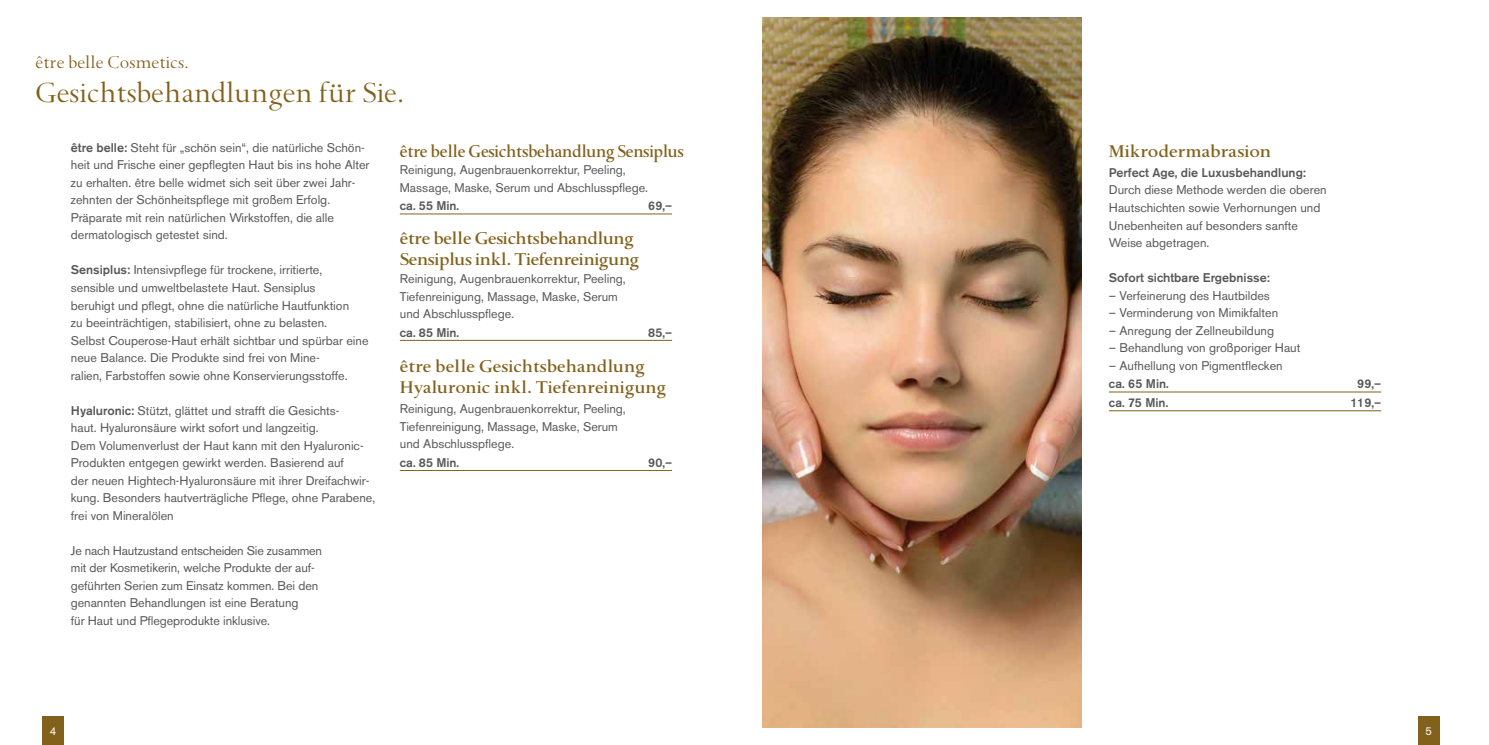
<style>
.page{position:relative;width:1489px;height:745px;background:#fff}
.page>*{position:absolute;margin:0;border:0;box-sizing:border-box;transform-origin:0 0}
.t1{font:32.5px "Spectrum";color:#82611c}
.t2{font:600 20px/21.2px "Spectrum";color:#82611c}
.t3{font:600 20px/21.2px "Spectrum";letter-spacing:-.02em;color:#82611c}
.t4{font:600 20px "Spectrum";letter-spacing:-.02em;color:#82611c;scale:.9 1}
.t5{font:20px "Spectrum";color:#82611c}
.t6{font:12.5px/17.5px "Akzidenz Grotesk BE";color:#58585a}
.t7{font:500 12.5px "Akzidenz Grotesk BE";color:#58585a}
.t8{font:11.25px "Akzidenz Grotesk BE";color:#fff}
.s1{font-weight:500}
</style>
<div class="page">
<div style="left:43px;top:716px;width:21px;height:28px;background:#82611c"></div>
<hr style="left:400px;top:213px;width:272px;height:1px;background:#82611c">
<hr style="left:400px;top:340px;width:272px;height:1px;background:#82611c">
<hr style="left:400px;top:470px;width:272px;height:1px;background:#82611c">
<hr style="left:1108px;top:391px;width:272px;height:1px;background:#82611c">
<hr style="left:1108px;top:410px;width:272px;height:1px;background:#82611c">
<img style="left:762px;top:18px;width:319px;height:708px">
<div style="left:1417px;top:716px;width:22px;height:28px;background:#82611c"></div>
<h2 class="t5" style="left:35px;top:52px;width:155px">être belle Cosmetics.</h2>
<h1 class="t1" style="left:35px;top:75px;width:370px">Gesichtsbehandlungen für Sie.</h1>
<p class="t6" style="left:71px;top:139px;width:300px"><span class="s1">être belle:</span> Steht für „schön sein“, die natürliche Schön&shy;heit und Frische einer gepflegten Haut bis ins hohe Alter zu erhalten. être belle widmet sich seit über zwei Jahr&shy;zehnten der Schönheitspflege mit großem Erfolg.<br>Präparate mit rein natürlichen Wirkstoffen, die alle dermatologisch getestet sind.</p>
<p class="t6" style="left:71px;top:261px;width:299px"><span class="s1">Sensiplus:</span> Intensivpflege für trockene, irritierte, sensible und umweltbelastete Haut. Sensiplus<br>beruhigt und pflegt, ohne die natürliche Hautfunktion<br>zu beeinträchtigen, stabilisiert, ohne zu belasten.<br>Selbst Couperose-Haut erhält sichtbar und spürbar eine neue Balance. Die Produkte sind frei von Mine-<br>ralien, Farbstoffen sowie ohne Konservierungsstoffe.</p>
<p class="t6" style="left:71px;top:401px;width:306px"><span class="s1">Hyaluronic:</span> Stützt, glättet und strafft die Gesichts-<br>haut. Hyaluronsäure wirkt sofort und langzeitig.<br>Dem Volumenverlust der Haut kann mit den Hyaluronic-Produkten entgegen gewirkt werden. Basierend auf<br>der neuen Hightech-Hyaluronsäure mit ihrer Dreifachwir&shy;kung. Besonders hautverträgliche Pflege, ohne Parabene, frei von Mineralölen</p>
<p class="t6" style="left:71px;top:541px;width:253px">Je nach Hautzustand entscheiden Sie zusammen mit der Kosmetikerin, welche Produkte der auf&shy;geführten Serien zum Einsatz kommen. Bei den genannten Behandlungen ist eine Beratung<br>für Haut und Pflegeprodukte inklusive.</p>
<h2 class="t4" style="left:400px;top:140px;width:317px">être belle Gesichtsbehandlung Sensiplus</h2>
<p class="t6" style="left:400px;top:161px;width:250px">Reinigung, Augenbrauenkorrektur, Peeling,<br>Massage, Maske, Serum und Abschlusspflege.</p>
<p class="t7" style="left:400px;top:198px;width:61px">ca. 55 Min.</p>
<p class="t7" style="left:648px;top:198px;width:25px">69,–</p>
<h2 class="t3" style="left:400px;top:228px;width:241px">être belle Gesichtsbehandlung<br>Sensiplus inkl. Tiefenreinigung</h2>
<p class="t6" style="left:400px;top:270px;width:227px">Reinigung, Augenbrauenkorrektur, Peeling,<br>Tiefenreinigung, Massage, Maske, Serum und Abschlusspflege.</p>
<p class="t7" style="left:400px;top:324px;width:61px">ca. 85 Min.</p>
<p class="t7" style="left:648px;top:324px;width:25px">85,–</p>
<h2 class="t2" style="left:400px;top:355px;width:268px">être belle Gesichtsbehandlung<br>Hyaluronic inkl. Tiefenreinigung</h2>
<p class="t6" style="left:400px;top:400px;width:227px">Reinigung, Augenbrauenkorrektur, Peeling,<br>Tiefenreinigung, Massage, Maske, Serum und Abschlusspflege.</p>
<p class="t7" style="left:400px;top:454px;width:61px">ca. 85 Min.</p>
<p class="t7" style="left:648px;top:454px;width:25px">90,–</p>
<h2 class="t2" style="left:1108px;top:141px;width:164px">Mikrodermabrasion</h2>
<p class="t7" style="left:1108px;top:165px;width:199px">Perfect Age, die Luxusbehandlung:</p>
<p class="t6" style="left:1108px;top:181px;width:219px">Durch diese Methode werden die oberen<br>Hautschichten sowie Verhornungen und<br>Unebenheiten auf besonders sanfte<br>Weise abgetragen.</p>
<p class="t7" style="left:1108px;top:270px;width:162px">Sofort sichtbare Ergebnisse:</p>
<p class="t6" style="left:1108px;top:286px;width:162px">– Verfeinerung des Hautbildes</p>
<p class="t6" style="left:1108px;top:304px;width:171px">– Verminderung von Mimikfalten</p>
<p class="t6" style="left:1108px;top:321px;width:167px">– Anregung der Zellneubildung</p>
<p class="t6" style="left:1108px;top:339px;width:193px">– Behandlung von großporiger Haut</p>
<p class="t6" style="left:1108px;top:356px;width:175px">– Aufhellung von Pigmentflecken</p>
<p class="t7" style="left:1108px;top:376px;width:61px">ca. 65 Min.</p>
<p class="t7" style="left:1356px;top:376px;width:25px">99,–</p>
<p class="t7" style="left:1108px;top:395px;width:61px">ca. 75 Min.</p>
<p class="t7" style="left:1350px;top:395px;width:32px">119,–</p>
<p class="t8" style="left:50px;top:724px;width:8px">4</p>
<p class="t8" style="left:1425px;top:724px;width:8px">5</p>
</div>
